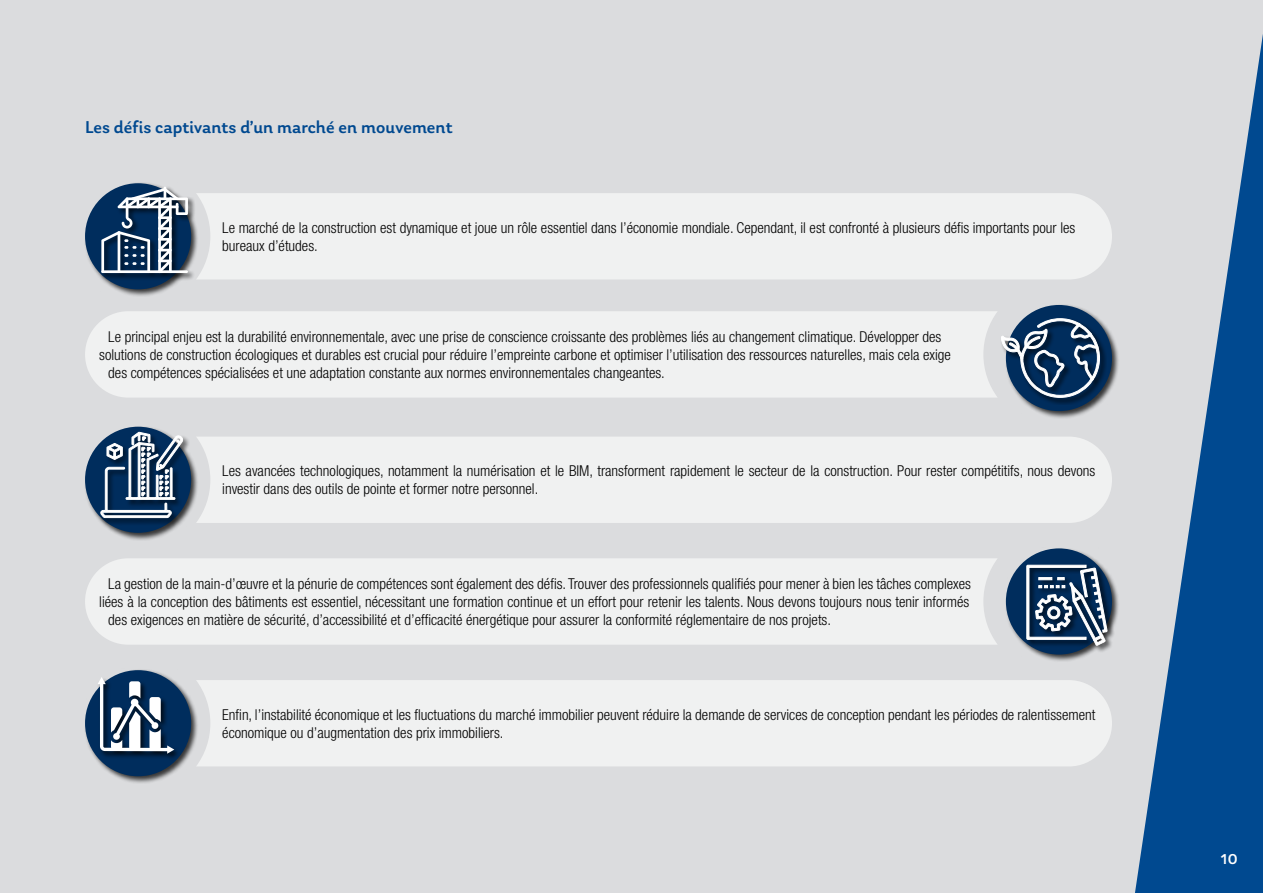
<style>
.page{position:relative;width:1263px;height:893px;background:#dbdcde}
.page>*{position:absolute;margin:0;border:0;box-sizing:border-box;transform-origin:0 0}
.t1{font:500 18px "Laca";color:#004990}
.t2{font:300 condensed 15px/18px "Helvetica Neue LT Pro";color:#000}
.t3{font:500 15px "Laca";color:#fff}
</style>
<div class="page">
<svg style="left:1135px;top:34px;width:128px;height:859px"></svg>
<div style="left:83px;top:182px;width:116px;height:115px;background:#000;opacity:.75"></div>
<div style="left:85px;top:183px;width:106px;height:106px;background:#002d5d;border-radius:50%"></div>
<div style="left:100px;top:186px;width:96px;height:95px;background:#000;opacity:.75"></div>
<svg style="left:101px;top:187px;width:87px;height:86px"></svg>
<div style="left:196px;top:193px;width:916px;height:86px;background:#f0f1f1"></div>
<div style="left:199px;top:437px;width:913px;height:86px;background:#f0f1f1"></div>
<div style="left:199px;top:680px;width:913px;height:86px;background:#f0f1f1"></div>
<div style="left:85px;top:311px;width:912px;height:87px;background:#f0f1f1"></div>
<div style="left:85px;top:558px;width:912px;height:87px;background:#f0f1f1"></div>
<div style="left:1004px;top:304px;width:116px;height:115px;background:#000;opacity:.75"></div>
<div style="left:1006px;top:305px;width:106px;height:106px;background:#002d5d;border-radius:50%"></div>
<div style="left:1000px;top:317px;width:107px;height:88px;background:#000;opacity:.75"></div>
<svg style="left:1001px;top:309px;width:99px;height:89px"></svg>
<div style="left:83px;top:425px;width:116px;height:115px;background:#000;opacity:.75"></div>
<div style="left:85px;top:427px;width:106px;height:106px;background:#002d5d;border-radius:50%"></div>
<div style="left:99px;top:431px;width:91px;height:94px;background:#000;opacity:.75"></div>
<svg style="left:100px;top:432px;width:84px;height:86px"></svg>
<div style="left:1004px;top:547px;width:116px;height:115px;background:#000;opacity:.75"></div>
<div style="left:1006px;top:548px;width:106px;height:107px;background:#002d5d;border-radius:50%"></div>
<div style="left:1025px;top:563px;width:90px;height:90px;background:#000;opacity:.75"></div>
<svg style="left:1026px;top:564px;width:82px;height:82px"></svg>
<div style="left:83px;top:669px;width:116px;height:115px;background:#000;opacity:.75"></div>
<div style="left:85px;top:670px;width:106px;height:106px;background:#002d5d;border-radius:50%"></div>
<div style="left:97px;top:676px;width:84px;height:85px;background:#000;opacity:.75"></div>
<svg style="left:97px;top:677px;width:77px;height:77px"></svg>
<p class="t1" style="left:85px;top:117px;width:369px">Les défis captivants d’un marché en mouvement</p>
<p class="t2" style="left:222px;top:218px;width:854px">Le marché de la construction est dynamique et joue un rôle essentiel dans l’économie mondiale. Cependant, il est confronté à plusieurs défis importants pour les bureaux d’études.</p>
<p class="t2" style="left:108px;top:327px;width:835px">Le principal enjeu est la durabilité environnementale, avec une prise de conscience croissante des problèmes liés au changement climatique. Développer des</p>
<p class="t2" style="left:99px;top:345px;width:853px">solutions de construction écologiques et durables est crucial pour réduire l’empreinte carbone et optimiser l’utilisation des ressources naturelles, mais cela exige</p>
<p class="t2" style="left:108px;top:363px;width:558px">des compétences spécialisées et une adaptation constante aux normes environnementales changeantes.</p>
<p class="t2" style="left:222px;top:462px;width:874px">Les avancées technologiques, notamment la numérisation et le BIM, transforment rapidement le secteur de la construction. Pour rester compétitifs, nous devons investir dans des outils de pointe et former notre personnel.</p>
<p class="t2" style="left:108px;top:574px;width:864px">La gestion de la main-d’œuvre et la pénurie de compétences sont également des défis. Trouver des professionnels qualifiés pour mener à bien les tâches complexes</p>
<p class="t2" style="left:99px;top:592px;width:871px">liées à la conception des bâtiments est essentiel, nécessitant une formation continue et un effort pour retenir les talents. Nous devons toujours nous tenir informés</p>
<p class="t2" style="left:108px;top:610px;width:724px">des exigences en matière de sécurité, d’accessibilité et d’efficacité énergétique pour assurer la conformité réglementaire de nos projets.</p>
<p class="t2" style="left:222px;top:705px;width:875px">Enfin, l’instabilité économique et les fluctuations du marché immobilier peuvent réduire la demande de services de conception pendant les périodes de ralentissement économique ou d’augmentation des prix immobiliers.</p>
<p class="t3" style="left:1220px;top:851px;width:19px">10</p>
</div>
